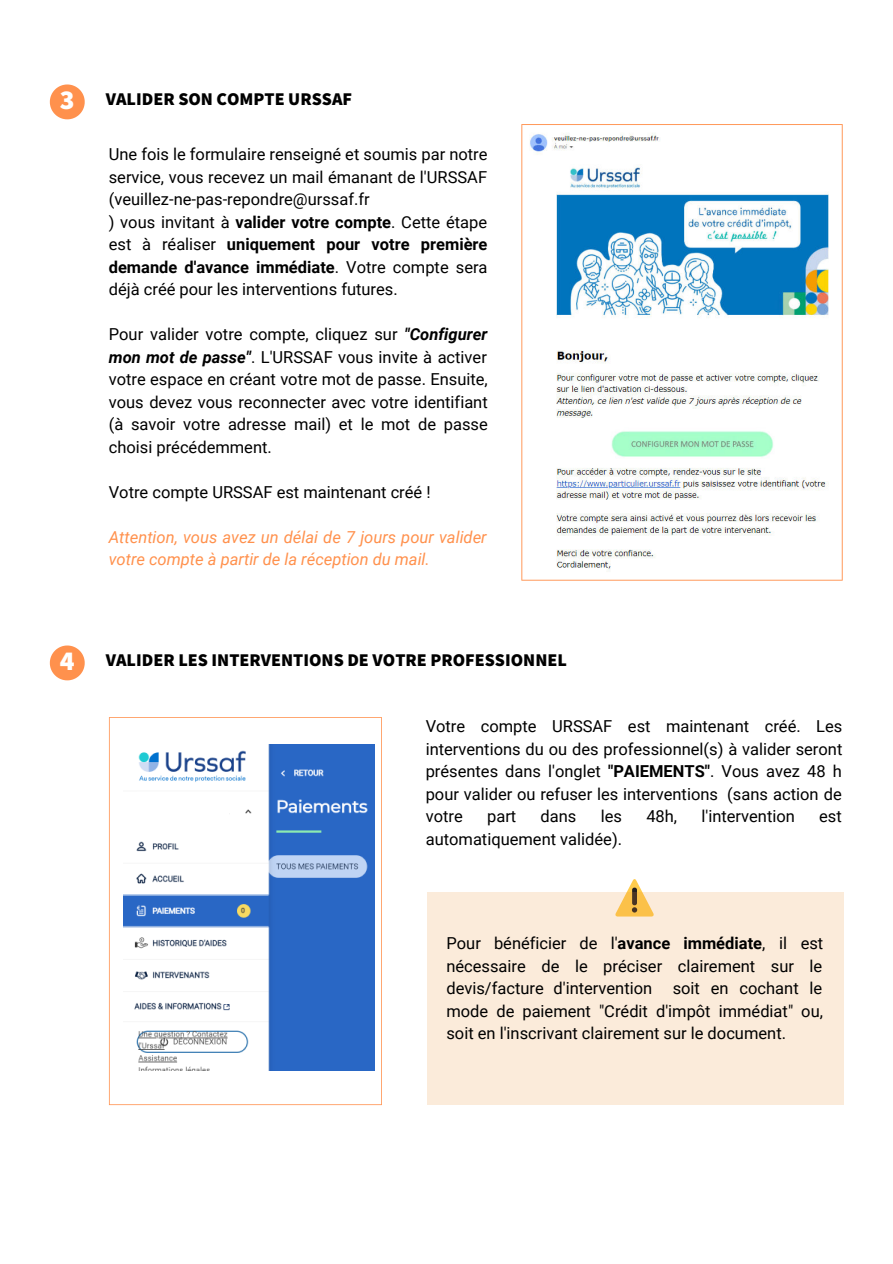
<style>
.page{position:relative;width:893px;height:1264px;background:#fff}
.page>*{position:absolute;margin:0;border:0;box-sizing:border-box;transform-origin:0 0}
.t1{font:900 18px "Mada";color:#000}
.t2{font:16.5px/22.5px "Roboto";color:#000;text-align:justify}
.t3{font:italic 16.5px/22.5px "Roboto";color:#ff914d}
.s1{font-size:27.45px;color:#fff}
.s2{font-weight:700}
.s3{font-weight:700;font-style:italic}
</style>
<div class="page">
<svg style="left:50px;top:84px;width:35px;height:35px"></svg>
<svg style="left:521px;top:124px;width:321px;height:456px"></svg>
<svg style="left:50px;top:645px;width:35px;height:35px"></svg>
<svg style="left:109px;top:717px;width:273px;height:388px"></svg>
<svg style="left:627px;top:879px;width:16px;height:13px"></svg>
<div style="left:427px;top:892px;width:416px;height:212px;background:#fbebda"></div>
<p class="t1" style="left:60px;top:88px;width:294px"><span class="s1">3</span> VALIDER SON COMPTE URSSAF</p>
<p class="t2" style="left:109px;top:143px;width:380px;text-align:left">Une fois le formulaire renseigné et soumis par notre service, vous recevez un mail émanant de l'URSSAF (veuillez-ne-pas-repondre@urssaf.fr<br>) vous invitant à <span class="s2">valider votre compte</span>. Cette étape est à réaliser <span class="s2">uniquement pour votre première demande d'avance immédiate</span>. Votre compte sera déjà créé pour les interventions futures.</p>
<p class="t2" style="left:109px;top:322px;width:380px">Pour valider votre compte, cliquez sur <span class="s3">"Configurer mon mot de passe"</span>. L'URSSAF vous invite à activer votre espace en créant votre mot de passe. Ensuite, vous devez vous reconnecter avec votre identifiant (à savoir votre adresse mail) et le mot de passe choisi précédemment.</p>
<p class="t2" style="left:109px;top:480px;width:323px">Votre compte URSSAF est maintenant créé !</p>
<p class="t3" style="left:109px;top:525px;width:379px">Attention, vous avez un délai de 7 jours pour valider votre compte à partir de la réception du mail.</p>
<p class="t1" style="left:60px;top:649px;width:508px"><span class="s1">4</span> VALIDER LES INTERVENTIONS DE VOTRE PROFESSIONNEL</p>
<p class="t2" style="left:425px;top:714px;width:418px">Votre compte URSSAF est maintenant créé. Les interventions du ou des professionnel(s) à valider seront présentes dans l'onglet <span class="s2">"PAIEMENTS"</span>. Vous avez 48 h pour valider ou refuser les interventions (sans action de votre</p>
<p class="t2" style="left:487px;top:804px;width:31px">part</p>
<p class="t2" style="left:540px;top:804px;width:37px">dans</p>
<p class="t2" style="left:600px;top:804px;width:23px">les</p>
<p class="t2" style="left:646px;top:804px;width:32px">48h,</p>
<p class="t2" style="left:701px;top:804px;width:95px">l'intervention</p>
<p class="t2" style="left:819px;top:804px;width:24px">est</p>
<p class="t2" style="left:425px;top:827px;width:198px">automatiquement validée).</p>
<p class="t2" style="left:446px;top:931px;width:378px">Pour bénéficier de l'<span class="s2">avance immédiate</span>, il est nécessaire de le préciser clairement sur le devis/facture d'intervention soit en cochant le mode de paiement "Crédit d'impôt immédiat" ou, soit en l'inscrivant clairement sur le document.</p>
</div>
